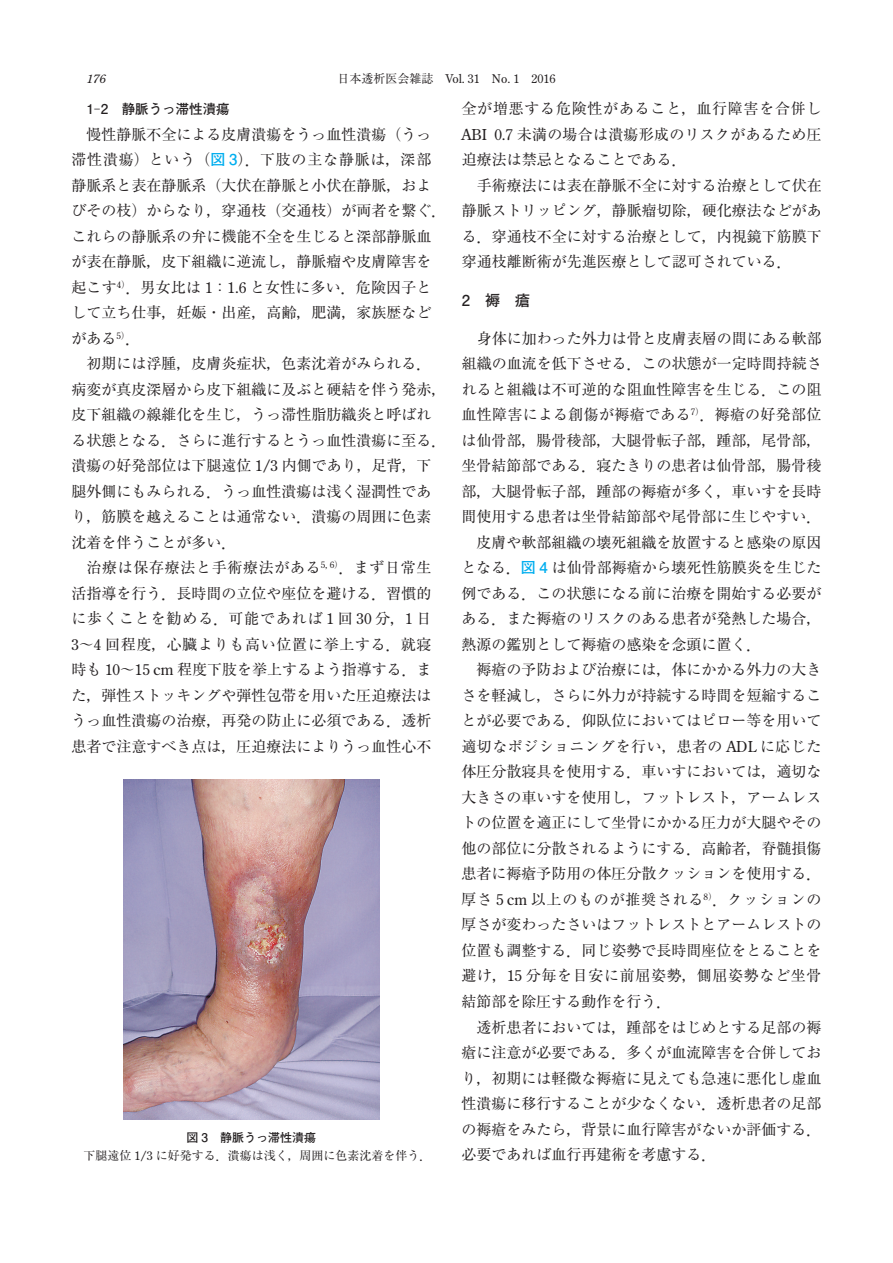
<style>
.page{position:relative;width:893px;height:1263px;background:#fff}
.page>*{position:absolute;margin:0;border:0;box-sizing:border-box;transform-origin:0 0}
.t1{font:15px/25.5px "Ryumin Pro";color:#231f20;text-align:justify}
.t2{font:15px "Ryumin Pro";letter-spacing:.02em;color:#231f20}
.t3{font:15px "Ryumin Pro";letter-spacing:.05em;color:#231f20}
.t4{font:15px "Ryumin Pro";letter-spacing:.03em;color:#231f20}
.t5{font:15px "Ryumin Pro";letter-spacing:.045em;color:#231f20}
.t6{font:700 15px "Futo Go B101 Pro";color:#231f20}
.t7{font:700 13.5px "Futo Go B101 Pro";color:#231f20}
.t8{font:12px "Ryumin Pro";color:#231f20}
.t9{font:12px "Century Old Style Std";color:#231f20}
.t10{font:700 12px "Futo Go B101 Pro";color:#231f20}
.t11{font:italic 12px "Century Old Style Std";color:#231f20}
.s1{font-family:"Ryumin Pro"}
.s2{font-family:"Ryumin Pro";font-weight:400}
.s3{font-family:"Futo Go B101 Pro";font-weight:700;color:#00aeef}
.s4{font-family:"Hira Min Pro W3"}
.s5{font-family:"Century Old Style Std"}
</style>
<div class="page">
<img style="left:124px;top:780px;width:255px;height:340px">
<p class="t11" style="left:86px;top:71px;width:21px">176</p>
<p class="t9" style="left:338px;top:71px;width:219px"><span class="s1">日本透析医会雑誌</span> Vol. 31 No. 1 2016</p>
<p class="t7" style="left:86px;top:98px;width:145px">1<span class="s2">-</span>2　静脈うっ滞性潰瘍</p>
<p class="t1" style="left:71px;top:120px;width:377px;text-align:left;text-indent:15px">慢性静脈不全による皮膚潰瘍をうっ血性潰瘍（うっ滞性潰瘍）という（<span class="s3">図 3</span>）<span class="s4">．</span>下肢の主な静脈は<span class="s4">，</span>深部静脈系と表在静脈系（大伏在静脈と小伏在静脈<span class="s4">，</span>およびその枝）からなり<span class="s4">，</span>穿通枝（交通枝）が両者を繋ぐ<span class="s4">．</span>これらの静脈系の弁に機能不全を生じると深部静脈血が表在静脈<span class="s4">，</span>皮下組織に逆流し<span class="s4">，</span>静脈瘤や皮膚障害を起こす<sup>4</sup><sup>）</sup><span class="s4">．</span>男女比は <span class="s5">1</span>：<span class="s5">1.6</span> と女性に多い<span class="s4">．</span>危険因子として立ち仕事<span class="s4">，</span>妊娠・出産<span class="s4">，</span>高齢<span class="s4">，</span>肥満<span class="s4">，</span>家族歴などがある<sup>5</sup><sup>）</sup><span class="s4">．</span></p>
<p class="t1" style="left:71px;top:350px;width:376px;text-align:left;text-indent:15px">初期には浮腫<span class="s4">，</span>皮膚炎症状<span class="s4">，</span>色素沈着がみられる<span class="s4">．</span>病変が真皮深層から皮下組織に及ぶと硬結を伴う発赤<span class="s4">，</span>皮下組織の線維化を生じ<span class="s4">，</span>うっ滞性脂肪織炎と呼ばれる状態となる<span class="s4">．</span>さらに進行するとうっ血性潰瘍に至る<span class="s4">．</span>潰瘍の好発部位は下腿遠位 <span class="s5">1/3</span> 内側であり<span class="s4">，</span>足背<span class="s4">，</span>下腿外側にもみられる<span class="s4">．</span>うっ血性潰瘍は浅く湿潤性であり<span class="s4">，</span>筋膜を越えることは通常ない<span class="s4">．</span>潰瘍の周囲に色素沈着を伴うことが多い<span class="s4">．</span></p>
<p class="t1" style="left:71px;top:554px;width:362px;text-indent:15px">治療は保存療法と手術療法がある<sup>5,</sup> <sup>6</sup><sup>）</sup><span class="s4">．</span>まず日常生活指導を行う<span class="s4">．</span>長時間の立位や座位を避ける<span class="s4">．</span>習慣的に歩くことを勧める<span class="s4">．</span>可能であれば <span class="s5">1</span> 回 <span class="s5">30</span> 分<span class="s4">，</span><span class="s5">1</span> 日<span class="s5">3</span>～<span class="s5">4</span> 回程度<span class="s4">，</span>心臓よりも高い位置に挙上する<span class="s4">．</span>就寝時も <span class="s5">10</span>～<span class="s5">15 cm</span> 程度下肢を挙上するよう指導する<span class="s4">．</span>また<span class="s4">，</span>弾性ストッキングや弾性包帯を用いた圧迫療法はうっ血性潰瘍の治療<span class="s4">，</span>再発の防止に必須である<span class="s4">．</span>透析患者で注意すべき点は<span class="s4">，</span>圧迫療法によりうっ血性心不</p>
<p class="t1" style="left:462px;top:95px;width:362px">全が増悪する危険性があること<span class="s4">，</span>血行障害を合併し<span class="s5">ABI 0.7</span> 未満の場合は潰瘍形成のリスクがあるため圧迫療法は禁忌となることである<span class="s4">．</span></p>
<p class="t1" style="left:462px;top:171px;width:361px;text-indent:15px">手術療法には表在静脈不全に対する治療として伏在静脈ストリッピング<span class="s4">，</span>静脈瘤切除<span class="s4">，</span>硬化療法などがある<span class="s4">．</span>穿通枝不全に対する治療として<span class="s4">，</span>内視鏡下筋膜下穿通枝離断術が先進医療として認可されている<span class="s4">．</span></p>
<p class="t6" style="left:462px;top:288px;width:70px">2　褥　瘡</p>
<p class="t1" style="left:477px;top:324px;width:346px">身体に加わった外力は骨と皮膚表層の間にある軟部</p>
<p class="t1" style="left:462px;top:350px;width:361px">組織の血流を低下させる<span class="s4">．</span>この状態が一定時間持続さ</p>
<p class="t1" style="left:462px;top:375px;width:361px">れると組織は不可逆的な阻血性障害を生じる<span class="s4">．</span>この阻</p>
<p class="t2" style="left:461px;top:403px;width:361px">血性障害による創傷が褥瘡である<sup>7</sup><sup>）</sup><span class="s4">．</span>褥瘡の好発部位</p>
<p class="t1" style="left:461px;top:426px;width:361px">は仙骨部<span class="s4">，</span>腸骨稜部<span class="s4">，</span>大腿骨転子部<span class="s4">，</span>踵部<span class="s4">，</span>尾骨部<span class="s4">，</span></p>
<p class="t1" style="left:461px;top:452px;width:361px">坐骨結節部である<span class="s4">．</span>寝たきりの患者は仙骨部<span class="s4">，</span>腸骨稜</p>
<p class="t1" style="left:461px;top:477px;width:361px">部<span class="s4">，</span>大腿骨転子部<span class="s4">，</span>踵部の褥瘡が多く<span class="s4">，</span>車いすを長時</p>
<p class="t1" style="left:461px;top:503px;width:361px">間使用する患者は坐骨結節部や尾骨部に生じやすい<span class="s4">．</span></p>
<p class="t1" style="left:476px;top:528px;width:346px">皮膚や軟部組織の壊死組織を放置すると感染の原因</p>
<p class="t1" style="left:461px;top:554px;width:362px">となる<span class="s4">．</span><span class="s3">図 4</span> は仙骨部褥瘡から壊死性筋膜炎を生じた</p>
<p class="t1" style="left:461px;top:579px;width:362px">例である<span class="s4">．</span>この状態になる前に治療を開始する必要が</p>
<p class="t1" style="left:461px;top:605px;width:362px">ある<span class="s4">．</span>また褥瘡のリスクのある患者が発熱した場合<span class="s4">，</span></p>
<p class="t1" style="left:461px;top:630px;width:301px">熱源の鑑別として褥瘡の感染を念頭に置く<span class="s4">．</span></p>
<p class="t1" style="left:476px;top:656px;width:347px">褥瘡の予防および治療には<span class="s4">，</span>体にかかる外力の大き</p>
<p class="t1" style="left:461px;top:681px;width:362px">さを軽減し<span class="s4">，</span>さらに外力が持続する時間を短縮するこ</p>
<p class="t1" style="left:461px;top:707px;width:362px">とが必要である<span class="s4">．</span>仰臥位においてはピロー等を用いて</p>
<p class="t4" style="left:461px;top:734px;width:361px">適切なポジショニングを行い<span class="s4">，</span>患者の <span class="s5">ADL</span> に応じた</p>
<p class="t1" style="left:461px;top:758px;width:361px">体圧分散寝具を使用する<span class="s4">．</span>車いすにおいては<span class="s4">，</span>適切な</p>
<p class="t1" style="left:461px;top:783px;width:361px">大きさの車いすを使用し<span class="s4">，</span>フットレスト<span class="s4">，</span>アームレス</p>
<p class="t1" style="left:461px;top:809px;width:362px">トの位置を適正にして坐骨にかかる圧力が大腿やその</p>
<p class="t1" style="left:461px;top:834px;width:362px">他の部位に分散されるようにする<span class="s4">．</span>高齢者<span class="s4">，</span>脊髄損傷</p>
<p class="t1" style="left:461px;top:860px;width:362px">患者に褥瘡予防用の体圧分散クッションを使用する<span class="s4">．</span></p>
<p class="t3" style="left:461px;top:887px;width:361px">厚さ <span class="s5">5 cm</span> 以上のものが推奨される<sup>8</sup><sup>）</sup><span class="s4">．</span>クッションの</p>
<p class="t1" style="left:461px;top:911px;width:361px">厚さが変わったさいはフットレストとアームレストの</p>
<p class="t1" style="left:461px;top:936px;width:361px">位置も調整する<span class="s4">．</span>同じ姿勢で長時間座位をとることを</p>
<p class="t5" style="left:461px;top:964px;width:361px">避け<span class="s4">，</span><span class="s5">15</span> 分毎を目安に前屈姿勢<span class="s4">，</span>側屈姿勢など坐骨</p>
<p class="t1" style="left:461px;top:987px;width:211px">結節部を除圧する動作を行う<span class="s4">．</span></p>
<p class="t1" style="left:476px;top:1013px;width:346px">透析患者においては<span class="s4">，</span>踵部をはじめとする足部の褥</p>
<p class="t1" style="left:461px;top:1038px;width:361px">瘡に注意が必要である<span class="s4">．</span>多くが血流障害を合併してお</p>
<p class="t1" style="left:461px;top:1064px;width:361px">り<span class="s4">，</span>初期には軽微な褥瘡に見えても急速に悪化し虚血</p>
<p class="t1" style="left:461px;top:1089px;width:361px">性潰瘍に移行することが少なくない<span class="s4">．</span>透析患者の足部</p>
<p class="t1" style="left:461px;top:1115px;width:361px">の褥瘡をみたら<span class="s4">，</span>背景に血行障害がないか評価する<span class="s4">．</span></p>
<p class="t1" style="left:461px;top:1140px;width:256px">必要であれば血行再建術を考慮する<span class="s4">．</span></p>
<p class="t10" style="left:187px;top:1128px;width:131px">図 3　静脈うっ滞性潰瘍</p>
<p class="t8" style="left:83px;top:1146px;width:350px">下腿遠位 <span class="s5">1/3</span> に好発する<span class="s4">．</span>潰瘍は浅く<span class="s4">，</span>周囲に色素沈着を伴う<span class="s4">．</span></p>
</div>
